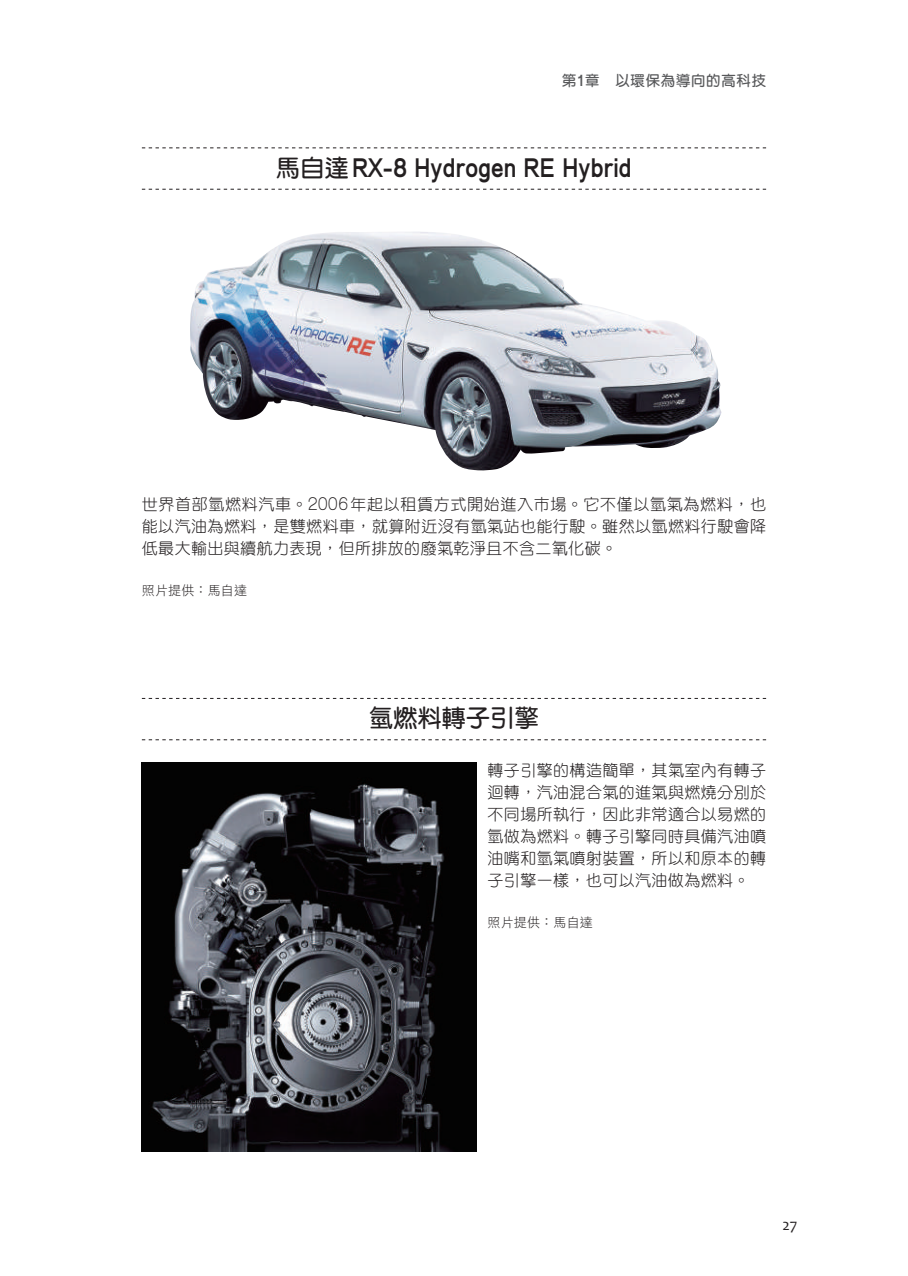
<style>
.page{position:relative;width:908px;height:1276px;background:#fff}
.page>*{position:absolute;margin:0;border:0;box-sizing:border-box;transform-origin:0 0}
.t1{font:800 24px "AR Gothic 1";letter-spacing:.01em;color:#231f20;scale:.9 1}
.t2{font:700 24px "AR Yuan B5";letter-spacing:.01em;color:#231f20}
.t3{font:16px/22px "DF Yuan Std W3";letter-spacing:.025em;color:#231f20;text-align:justify}
.t4{font:16px "Candara";color:#231f20}
.t5{font:700 14.4px "AR Yuan B5";letter-spacing:.05em;color:#57585a}
.t6{font:13px "DF Hei Std W3";letter-spacing:.015em;color:#231f20}
.s1{font-family:"AR Gothic 1";font-weight:800}
.s2{font-family:"AR Yuan B5";font-weight:700}
.s3{font-family:"AR Gothic 1";font-weight:300}
</style>
<div class="page">
<svg style="left:142px;top:189px;width:623px;height:1px"></svg>
<svg style="left:142px;top:147px;width:623px;height:1px"></svg>
<img style="left:190px;top:232px;width:531px;height:239px">
<svg style="left:142px;top:739px;width:623px;height:1px"></svg>
<svg style="left:142px;top:698px;width:623px;height:1px"></svg>
<img style="left:142px;top:762px;width:334px;height:389px">
<p class="t5" style="left:561px;top:73px;width:205px">第<span class="s1">1</span>章　以環保為導向的高科技</p>
<h1 class="t1" style="left:276px;top:157px;width:396px"><span class="s2">馬自達</span>RX-8 Hydrogen RE Hybrid</h1>
<p class="t3" style="left:142px;top:493px;width:625px">世界首部氫燃料汽車。<span class="s3">2006</span>年起以租賃方式開始進入市場。它不僅以氫氣為燃料，也能以汽油為燃料，是雙燃料車，就算附近沒有氫氣站也能行駛。雖然以氫燃料行駛會降低最大輸出與續航力表現，但所排放的廢氣乾淨且不含二氧化碳。</p>
<p class="t6" style="left:142px;top:583px;width:107px">照片提供：馬自達</p>
<h1 class="t2" style="left:369px;top:706px;width:171px">氫燃料轉子引擎</h1>
<p class="t3" style="left:487px;top:759px;width:280px">轉子引擎的構造簡單，其氣室內有轉子迴轉，汽油混合氣的進氣與燃燒分別於不同場所執行，因此非常適合以易燃的氫做為燃料。轉子引擎同時具備汽油噴油嘴和氫氣噴射裝置，所以和原本的轉子引擎一樣，也可以汽油做為燃料。</p>
<p class="t6" style="left:487px;top:915px;width:107px">照片提供：馬自達</p>
<p class="t4" style="left:782px;top:1214px;width:16px">27</p>
</div>
